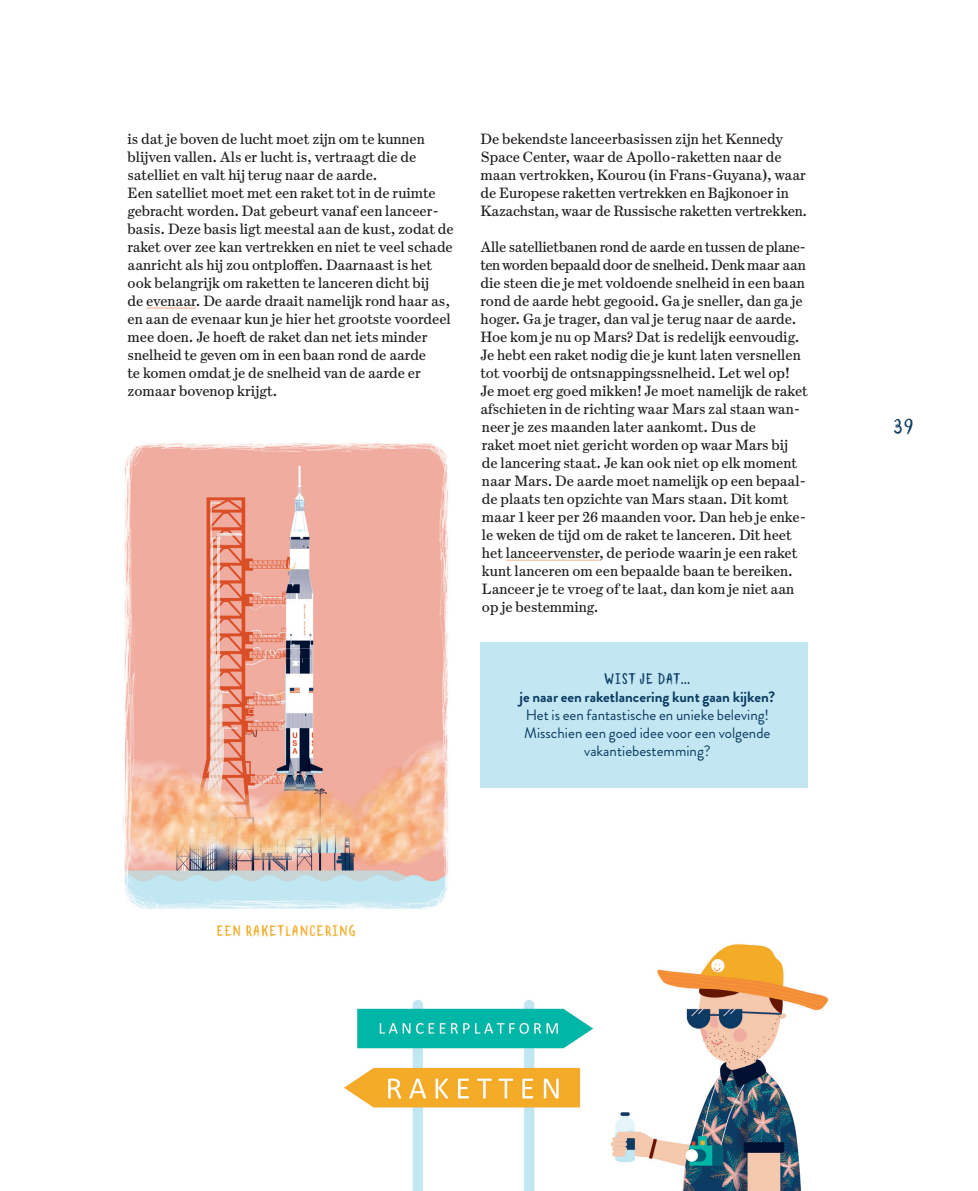
<style>
.page{position:relative;width:978px;height:1191px;background:#fff}
.page>*{position:absolute;margin:0;border:0;box-sizing:border-box;transform-origin:0 0}
.t1{font:21px "Canvas Curly Sans Combined";color:#0c3b63}
.t2{font:15px/18px "Escrow Text";color:#231f20}
.wist_je_dat{font:15px/18px "Brandon Grotesque";color:#0c3b63;text-align:center}
.T_Wist_je_dat{font:15px "Canvas Curly Sans Combined";color:#f2ab26}
.T_Wist_je_dat-2{font:15px "Canvas Curly Sans Combined";color:#0c3b63}
.s1{font-weight:700}
</style>
<div class="page">
<img style="left:344px;top:944px;width:485px;height:247px">
<img style="left:122px;top:443px;width:326px;height:466px">
<div style="left:480px;top:642px;width:328px;height:145px;background:#c2e7f2"></div>
<hr style="left:146px;top:307px;width:50px;height:2px;background:#f4c8ae">
<hr style="left:506px;top:559px;width:93px;height:2px;background:#f4c8ae">
<p class="t2" style="left:128px;top:129px;width:299px">is dat je boven de lucht moet zijn om te kunnen blijven vallen. Als er lucht is, vertraagt die de satelliet en valt hij terug naar de aarde.</p>
<p class="t2" style="left:128px;top:183px;width:328px">Een satelliet moet met een raket tot in de ruimte gebracht worden. Dat gebeurt vanaf een lanceer&shy;basis. Deze basis ligt meestal aan de kust, zodat de raket over zee kan vertrekken en niet te veel schade aanricht als hij zou ontploffen. Daarnaast is het ook belangrijk om raketten te lanceren dicht bij<br>de evenaar. De aarde draait namelijk rond haar as, en aan de evenaar kun je hier het grootste voordeel mee doen. Je hoeft de raket dan net iets minder snelheid te geven om in een baan rond de aarde<br>te komen omdat je de snelheid van de aarde er zomaar bovenop krijgt.</p>
<p class="t2" style="left:480px;top:129px;width:328px">De bekendste lanceerbasissen zijn het Kennedy Space Center, waar de Apollo-raketten naar de maan vertrokken, Kourou (in Frans-Guyana), waar de Europese raketten vertrekken en Bajkonoer in Kazachstan, waar de Russische raketten vertrekken.</p>
<p class="t2" style="left:480px;top:237px;width:329px">Alle satellietbanen rond de aarde en tussen de plane&shy;ten worden bepaald door de snelheid. Denk maar aan die steen die je met voldoende snelheid in een baan rond de aarde hebt gegooid. Ga je sneller, dan ga je hoger. Ga je trager, dan val je terug naar de aarde.<br>Hoe kom je nu op Mars? Dat is redelijk eenvoudig.<br>Je hebt een raket nodig die je kunt laten versnellen tot voorbij de ontsnappingssnelheid. Let wel op!<br>Je moet erg goed mikken! Je moet namelijk de raket afschieten in de richting waar Mars zal staan wan&shy;neer je zes maanden later aankomt. Dus de<br>raket moet niet gericht worden op waar Mars bij<br>de lancering staat. Je kan ook niet op elk moment naar Mars. De aarde moet namelijk op een bepaal&shy;de plaats ten opzichte van Mars staan. Dit komt maar 1 keer per 26 maanden voor. Dan heb je enke&shy;le weken de tijd om de raket te lanceren. Dit heet het lanceervenster, de periode waarin je een raket kunt lanceren om een bepaalde baan te bereiken.<br>Lanceer je te vroeg of te laat, dan kom je niet aan op je bestemming.</p>
<p class="T_Wist_je_dat-2" style="left:604px;top:670px;width:88px">WIST JE DAT…</p>
<p class="wist_je_dat" style="left:519px;top:688px;width:257px"><span class="s1">je naar een raketlancering kunt gaan kijken?<br></span>Het is een fantastische en unieke beleving!<br>Misschien een goed idee voor een volgende vakantiebestemming?</p>
<p class="T_Wist_je_dat" style="left:216px;top:922px;width:142px">EEN RAKETLANCERING</p>
<h1 class="t1" style="left:893px;top:413px;width:23px">39</h1>
</div>
